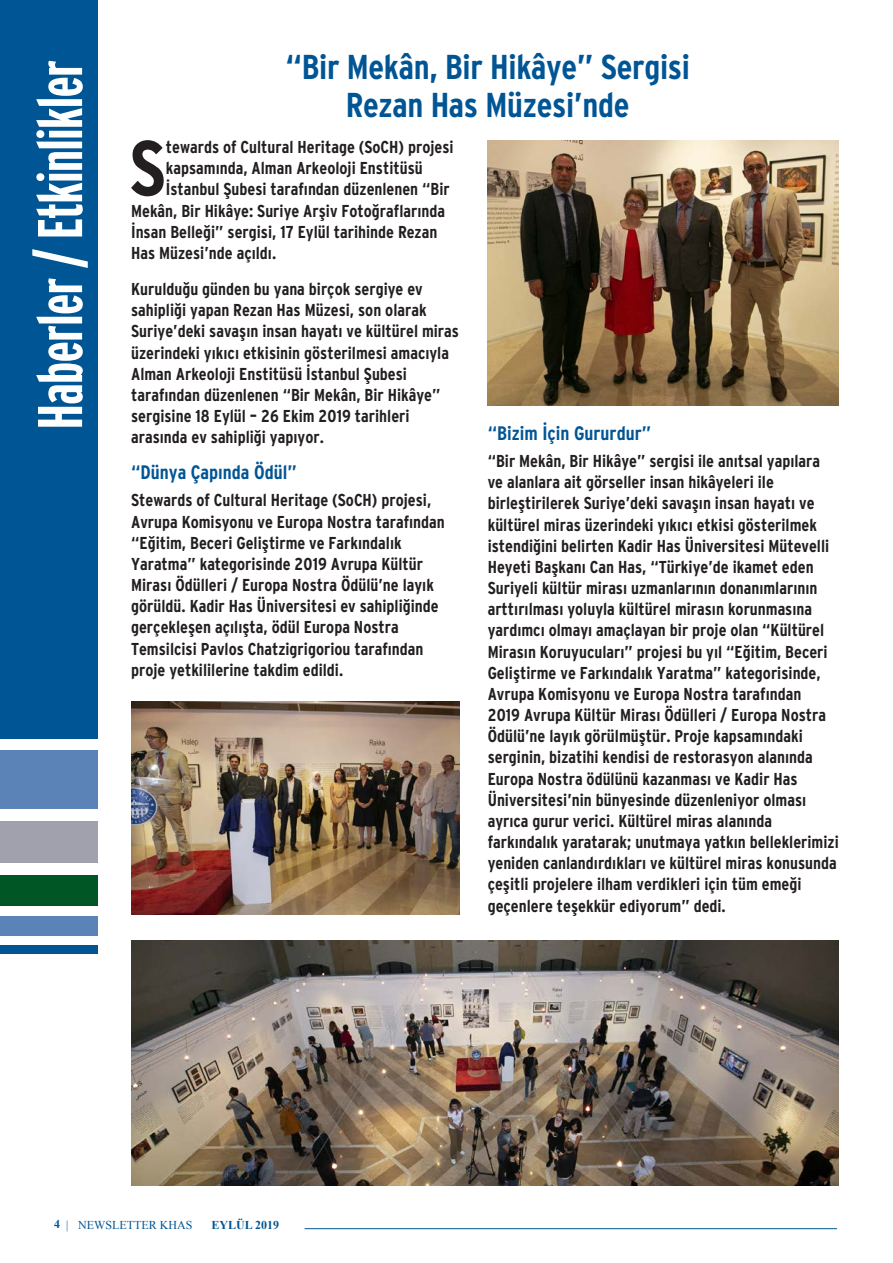
<style>
.page{position:relative;width:893px;height:1263px;background:#fff}
.page>*{position:absolute;margin:0;border:0;box-sizing:border-box;transform-origin:0 0}
.t1{font:700 condensed 77.7px "Interstate";color:#231f20}
.t2{font:700 64.8px "Arial";color:#fff;scale:.6 1}
.t3{font:700 63px "Interstate Compress";letter-spacing:-.01em;color:#fff}
.t4{font:700 condensed 34.5px/37.5px "Interstate";letter-spacing:-.01em;color:#005595;text-align:center}
.t5{font:700 condensed 19.5px "Interstate";color:#005595}
.t6{font:700 condensed 17.25px/21.1px "Interstate";color:#231f20}
.t7{font:12px "Times New Roman";color:#005595}
.t8{font:700 12px "Times New Roman";color:#005595}
.t9{font:12px "Times New Roman";color:#005595;scale:.95 1}
</style>
<div class="page">
<hr style="left:305px;top:1228px;width:532px;height:1px;background:#005595">
<div style="left:0;top:0;width:98px;height:738px;background:#005595"></div>
<div style="left:0;top:751px;width:98px;height:58px;background:#5c83b7"></div>
<div style="left:0;top:821px;width:98px;height:42px;background:#a1a0ad"></div>
<div style="left:0;top:875px;width:98px;height:31px;background:#005625"></div>
<div style="left:0;top:916px;width:98px;height:19px;background:#5c83b7"></div>
<div style="left:0;top:945px;width:98px;height:9px;background:#005595"></div>
<img style="left:488px;top:141px;width:351px;height:264px">
<img style="left:131px;top:702px;width:329px;height:212px">
<img style="left:131px;top:941px;width:708px;height:244px">
<h2 class="t2" style="left:31px;top:430px;width:632px;rotate:-90deg">Haberler / Etkinlikler</h2>
<h3 class="t3" style="left:25px;top:429px;width:371px;rotate:-90deg">Haberler / Etkinlikler</h3>
<p class="t4" style="left:285px;top:49px;width:406px">“Bir Mekân, Bir Hikâye” Sergisi<br>Rezan Has Müzesi’nde</p>
<p class="t1" style="left:129px;top:123px;width:38px">S</p>
<p class="t6" style="left:166px;top:136px;width:289px">tewards of Cultural Heritage (SoCH) projesi</p>
<p class="t6" style="left:166px;top:158px;width:258px">kapsamında, Alman Arkeoloji Enstitüsü</p>
<p class="t6" style="left:166px;top:179px;width:285px">İstanbul Şubesi tarafından düzenlenen “Bir</p>
<p class="t6" style="left:131px;top:200px;width:315px">Mekân, Bir Hikâye: Suriye Arşiv Fotoğraflarında</p>
<p class="t6" style="left:131px;top:221px;width:308px">İnsan Belleği” sergisi, 17 Eylül tarihinde Rezan</p>
<p class="t6" style="left:131px;top:242px;width:147px">Has Müzesi’nde açıldı.</p>
<p class="t6" style="left:131px;top:278px;width:329px">Kurulduğu günden bu yana birçok sergiye ev sahipliği yapan Rezan Has Müzesi, son olarak Suriye’deki savaşın insan hayatı ve kültürel miras üzerindeki yıkıcı etkisinin gösterilmesi amacıyla Alman Arkeoloji Enstitüsü İstanbul Şubesi tarafından düzenlenen “Bir Mekân, Bir Hikâye” sergisine 18 Eylül – 26 Ekim 2019 tarihleri arasında ev sahipliği yapıyor.</p>
<p class="t5" style="left:131px;top:461px;width:167px">“Dünya Çapında Ödül”</p>
<p class="t6" style="left:131px;top:490px;width:315px">Stewards of Cultural Heritage (SoCH) projesi, Avrupa Komisyonu ve Europa Nostra tarafından “Eğitim, Beceri Geliştirme ve Farkındalık Yaratma” kategorisinde 2019 Avrupa Kültür Mirası Ödülleri / Europa Nostra Ödülü’ne layık görüldü. Kadir Has Üniversitesi ev sahipliğinde gerçekleşen açılışta, ödül Europa Nostra Temsilcisi Pavlos Chatzigrigoriou tarafından proje yetkililerine takdim edildi.</p>
<p class="t5" style="left:488px;top:422px;width:165px">“Bizim İçin Gururdur”</p>
<p class="t6" style="left:488px;top:450px;width:353px">“Bir Mekân, Bir Hikâye” sergisi ile anıtsal yapılara ve alanlara ait görseller insan hikâyeleri ile birleştirilerek Suriye’deki savaşın insan hayatı ve kültürel miras üzerindeki yıkıcı etkisi gösterilmek istendiğini belirten Kadir Has Üniversitesi Mütevelli Heyeti Başkanı Can Has, “Türkiye’de ikamet eden Suriyeli kültür mirası uzmanlarının donanımlarının arttırılması yoluyla kültürel mirasın korunmasına yardımcı olmayı amaçlayan bir proje olan “Kültürel Mirasın Koruyucuları” projesi bu yıl “Eğitim, Beceri Geliştirme ve Farkındalık Yaratma” kategorisinde, Avrupa Komisyonu ve Europa Nostra tarafından<br>2019 Avrupa Kültür Mirası Ödülleri / Europa Nostra Ödülü’ne layık görülmüştür. Proje kapsamındaki serginin, bizatihi kendisi de restorasyon alanında Europa Nostra ödülünü kazanması ve Kadir Has Üniversitesi’nin bünyesinde düzenleniyor olması ayrıca gurur verici. Kültürel miras alanında farkındalık yaratarak; unutmaya yatkın belleklerimizi yeniden canlandırdıkları ve kültürel miras konusunda çeşitli projelere ilham verdikleri için tüm emeği geçenlere teşekkür ediyorum” dedi.</p>
<p class="t8" style="left:54px;top:1216px;width:7px">4</p>
<p class="t7" style="left:78px;top:1217px;width:116px">NEWSLETTER KHAS</p>
<p class="t8" style="left:212px;top:1216px;width:69px">EYLÜL 2019</p>
<p class="t9" style="left:66px;top:1217px;width:4px">|</p>
</div>
